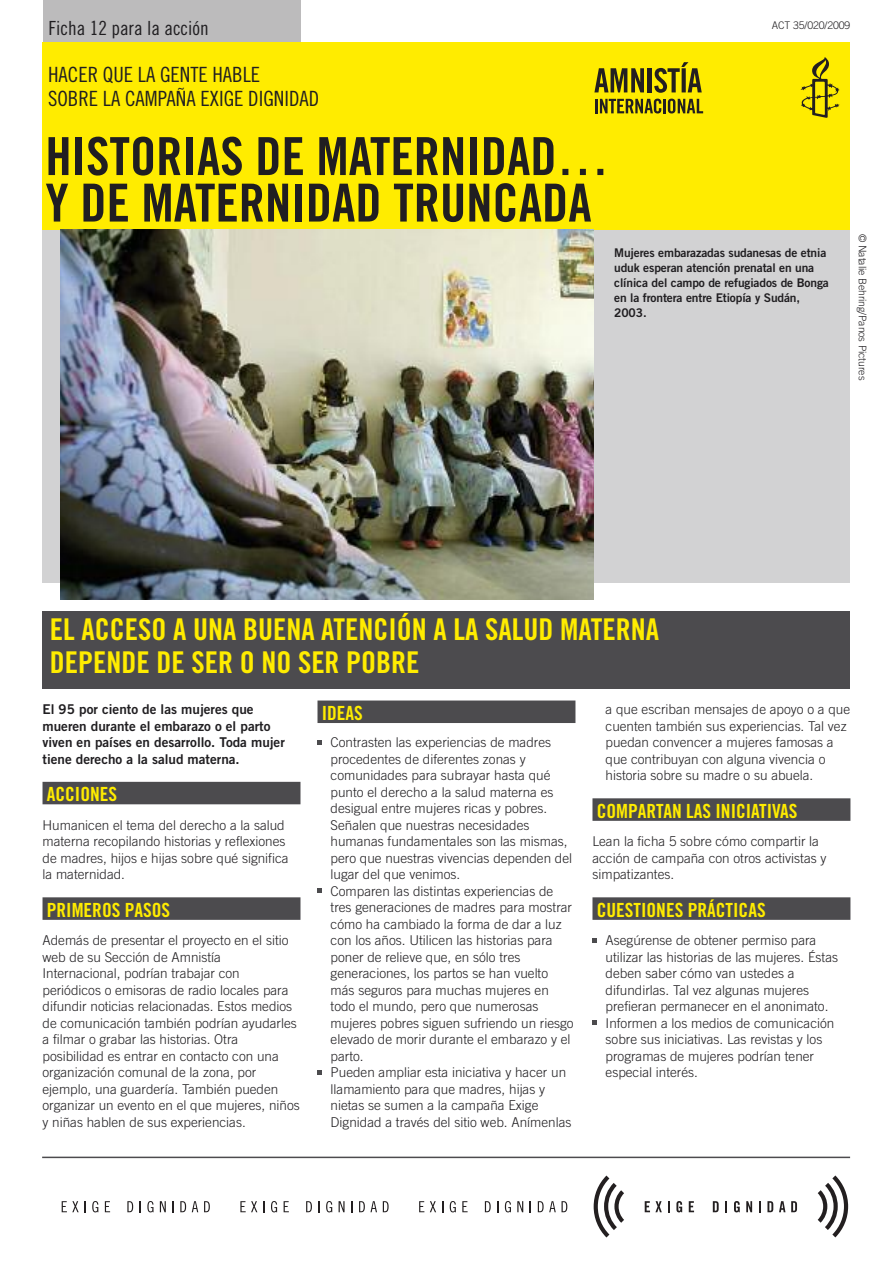
<style>
.page{position:relative;width:893px;height:1263px;background:#fff}
.page>*{position:absolute;margin:0;border:0;box-sizing:border-box;transform-origin:0 0}
.t1{font:52.5px/46.5px "Amnesty Trade Gothic Bd Cn 20";color:#201e21}
.t2{font:52.5px/46.5px "Amnesty Trade Gothic Cn 18";color:#201e21}
.t3{font:30px/33px "Trade Gothic Bold Cond Twenty";color:#ffec00}
.t4{font:21px/24px "Amnesty Trade Gothic Cn 18";color:#201e21}
.t5{font:19.5px "Amnesty Trade Gothic Bd Cn 20";color:#ffec00}
.t6{font:19.5px "Amnesty Trade Gothic Cn 18";color:#201e21}
.t7{font:300 13.5px/16.5px "Amnesty Trade Gothic";color:#201e21}
.t8{font:13.5px/16.5px "Amnesty Trade Gothic Bd 2";color:#201e21}
.t9{font:12px/15px "Amnesty Trade Gothic Bd 2";letter-spacing:-.01em;color:#201e21}
.t10{font:300 10.5px "Amnesty Trade Gothic";letter-spacing:-.01em;color:#201e21}
</style>
<div class="page">
<hr style="left:42px;top:1156px;width:808px;height:2px;background:#4c4b4e">
<div style="left:43px;top:0;width:257px;height:43px;background:#bcbbbc"></div>
<div style="left:43px;top:43px;width:807px;height:187px;background:#ffec00"></div>
<div style="left:43px;top:611px;width:807px;height:78px;background:#4c4b4e"></div>
<div style="left:43px;top:782px;width:257px;height:22px;background:#4c4b4e"></div>
<div style="left:43px;top:897px;width:257px;height:23px;background:#4c4b4e"></div>
<div style="left:317px;top:700px;width:258px;height:23px;background:#4c4b4e"></div>
<div style="left:592px;top:798px;width:258px;height:23px;background:#4c4b4e"></div>
<div style="left:592px;top:897px;width:258px;height:23px;background:#4c4b4e"></div>
<svg style="left:592px;top:1021px;width:5px;height:4px"></svg>
<svg style="left:592px;top:938px;width:5px;height:4px"></svg>
<svg style="left:317px;top:1070px;width:5px;height:4px"></svg>
<svg style="left:317px;top:889px;width:5px;height:4px"></svg>
<svg style="left:317px;top:740px;width:5px;height:4px"></svg>
<svg style="left:62px;top:1201px;width:17px;height:11px"></svg>
<svg style="left:92px;top:1201px;width:6px;height:11px"></svg>
<svg style="left:105px;top:1201px;width:5px;height:11px"></svg>
<svg style="left:127px;top:1201px;width:6px;height:11px"></svg>
<svg style="left:147px;top:1201px;width:7px;height:11px"></svg>
<svg style="left:160px;top:1201px;width:6px;height:11px"></svg>
<svg style="left:172px;top:1201px;width:2px;height:11px"></svg>
<svg style="left:180px;top:1201px;width:6px;height:11px"></svg>
<svg style="left:192px;top:1201px;width:6px;height:11px"></svg>
<svg style="left:204px;top:1201px;width:6px;height:11px"></svg>
<svg style="left:240px;top:1201px;width:17px;height:11px"></svg>
<svg style="left:263px;top:1201px;width:2px;height:11px"></svg>
<svg style="left:271px;top:1201px;width:6px;height:11px"></svg>
<svg style="left:284px;top:1201px;width:5px;height:11px"></svg>
<svg style="left:306px;top:1201px;width:6px;height:11px"></svg>
<svg style="left:318px;top:1201px;width:2px;height:11px"></svg>
<svg style="left:326px;top:1201px;width:6px;height:11px"></svg>
<svg style="left:339px;top:1201px;width:6px;height:11px"></svg>
<svg style="left:359px;top:1201px;width:18px;height:11px"></svg>
<svg style="left:383px;top:1201px;width:6px;height:11px"></svg>
<svg style="left:419px;top:1201px;width:5px;height:11px"></svg>
<svg style="left:430px;top:1201px;width:6px;height:11px"></svg>
<svg style="left:450px;top:1201px;width:6px;height:11px"></svg>
<svg style="left:462px;top:1201px;width:6px;height:11px"></svg>
<svg style="left:485px;top:1201px;width:6px;height:11px"></svg>
<svg style="left:505px;top:1201px;width:6px;height:11px"></svg>
<svg style="left:517px;top:1201px;width:6px;height:11px"></svg>
<svg style="left:538px;top:1201px;width:29px;height:11px"></svg>
<svg style="left:645px;top:1201px;width:17px;height:11px"></svg>
<svg style="left:668px;top:1201px;width:2px;height:11px"></svg>
<svg style="left:676px;top:1201px;width:6px;height:11px"></svg>
<svg style="left:689px;top:1201px;width:5px;height:11px"></svg>
<svg style="left:713px;top:1201px;width:6px;height:11px"></svg>
<svg style="left:725px;top:1201px;width:2px;height:11px"></svg>
<svg style="left:734px;top:1201px;width:6px;height:11px"></svg>
<svg style="left:746px;top:1201px;width:6px;height:11px"></svg>
<svg style="left:759px;top:1201px;width:2px;height:11px"></svg>
<svg style="left:767px;top:1201px;width:6px;height:11px"></svg>
<svg style="left:779px;top:1201px;width:6px;height:11px"></svg>
<svg style="left:791px;top:1201px;width:6px;height:11px"></svg>
<svg style="left:594px;top:1175px;width:30px;height:62px"></svg>
<svg style="left:818px;top:1175px;width:30px;height:62px"></svg>
<div style="left:43px;top:230px;width:807px;height:353px;background:#d2d2d3"></div>
<img style="left:60px;top:230px;width:533px;height:370px">
<hr style="left:648px;top:68px;width:4px;height:24px;background:#231f20">
<svg style="left:654px;top:62px;width:48px;height:31px"></svg>
<svg style="left:595px;top:99px;width:66px;height:15px"></svg>
<hr style="left:663px;top:99px;width:3px;height:14px;background:#231f20">
<svg style="left:668px;top:99px;width:35px;height:15px"></svg>
<svg style="left:594px;top:68px;width:50px;height:24px"></svg>
<svg style="left:801px;top:57px;width:38px;height:61px"></svg>
<h3 class="t6" style="left:49px;top:17px;width:39px">Sheet</h3>
<h3 class="t4" style="left:48px;top:62px;width:174px">GET PEOPLE TALKI G<br>ABOUT EXIGE DIGNIDAD</h3>
<h1 class="t2" style="left:45px;top:133px;width:223px;text-indent:26px">EADING<br>TO GO HERE</h1>
<h3 class="t6" style="left:49px;top:17px;width:162px">Ficha 12 para la acción</h3>
<h3 class="t4" style="left:48px;top:62px;width:273px">HACER QUE LA GENTE HABLE<br>SOBRE LA CAMPAÑA EXIGE DIGNIDAD</h3>
<h1 class="t1" style="left:45px;top:133px;width:565px">HISTORIAS DE MATERNIDAD…<br>Y DE MATERNIDAD TRUNCADA</h1>
<p class="t10" style="left:772px;top:19px;width:80px">ACT 35/020/2009</p>
<p class="t9" style="left:611px;top:245px;width:134px">Picture caption to go here</p>
<p class="t9" style="left:614px;top:245px;width:216px">Mujeres embarazadas sudanesas de etnia uduk esperan atención prenatal en una clínica del campo de refugiados de Bonga en la frontera entre Etiopía y Sudán,<br>2003.</p>
<p class="t10" style="left:869px;top:234px;width:148px;rotate:90deg">© Natalie Behring/Panos Pictures</p>
<h2 class="t3" style="left:50px;top:615px;width:611px">EL ACCESO A UNA BUENA ATENCIÓN A LA SALUD MATERNA<br>DEPENDE DE SER O NO SER POBRE</h2>
<p class="t8" style="left:43px;top:701px;width:244px">El 95 por ciento de las mujeres que mueren durante el embarazo o el parto viven en países en desarrollo. Toda mujer tiene derecho a la salud materna.</p>
<h3 class="t5" style="left:47px;top:782px;width:72px">ACCIONES</h3>
<p class="t7" style="left:43px;top:816px;width:248px">Humanicen el tema del derecho a la salud materna recopilando historias y reflexiones de madres, hijos e hijas sobre qué significa la maternidad.</p>
<h3 class="t5" style="left:47px;top:898px;width:125px">PRIMEROS PASOS</h3>
<p class="t7" style="left:43px;top:932px;width:259px">Además de presentar el proyecto en el sitio web de su Sección de Amnistía Internacional, podrían trabajar con periódicos o emisoras de radio locales para difundir noticias relacionadas. Estos medios de comunicación también podrían ayudarles a filmar o grabar las historias. Otra posibilidad es entrar en contacto con una organización comunal de la zona, por ejemplo, una guardería. También pueden organizar un evento en el que mujeres, niños y niñas hablen de sus experiencias.</p>
<p class="t7" style="left:606px;top:701px;width:246px">a que escriban mensajes de apoyo o a que cuenten también sus experiencias. Tal vez puedan convencer a mujeres famosas a que contribuyan con alguna vivencia o historia sobre su madre o su abuela.</p>
<h3 class="t5" style="left:597px;top:799px;width:202px">COMPARTAN LAS INICIATIVAS</h3>
<p class="t7" style="left:592px;top:833px;width:236px">Lean la ficha 5 sobre cómo compartir la acción de campaña con otros activistas y simpatizantes.</p>
<h3 class="t5" style="left:597px;top:898px;width:170px">CUESTIONES PRÁCTICAS</h3>
<p class="t7" style="left:606px;top:932px;width:234px">Asegúrense de obtener permiso para utilizar las historias de las mujeres. Éstas deben saber cómo van ustedes a difundirlas. Tal vez algunas mujeres prefieran permanecer en el anonimato.<br>Informen a los medios de comunicación sobre sus iniciativas. Las revistas y los programas de mujeres podrían tener especial interés.</p>
<h3 class="t5" style="left:322px;top:701px;width:43px">IDEAS</h3>
<p class="t7" style="left:331px;top:734px;width:245px">Contrasten las experiencias de madres procedentes de diferentes zonas y comunidades para subrayar hasta qué punto el derecho a la salud materna es desigual entre mujeres ricas y pobres.<br>Señalen que nuestras necesidades humanas fundamentales son las mismas, pero que nuestras vivencias dependen del lugar del que venimos.<br>Comparen las distintas experiencias de tres generaciones de madres para mostrar cómo ha cambiado la forma de dar a luz con los años. Utilicen las historias para poner de relieve que, en sólo tres generaciones, los partos se han vuelto más seguros para muchas mujeres en todo el mundo, pero que numerosas mujeres pobres siguen sufriendo un riesgo elevado de morir durante el embarazo y el parto.<br>Pueden ampliar esta iniciativa y hacer un llamamiento para que madres, hijas y nietas se sumen a la campaña Exige Dignidad a través del sitio web. Anímenlas</p>
</div>
